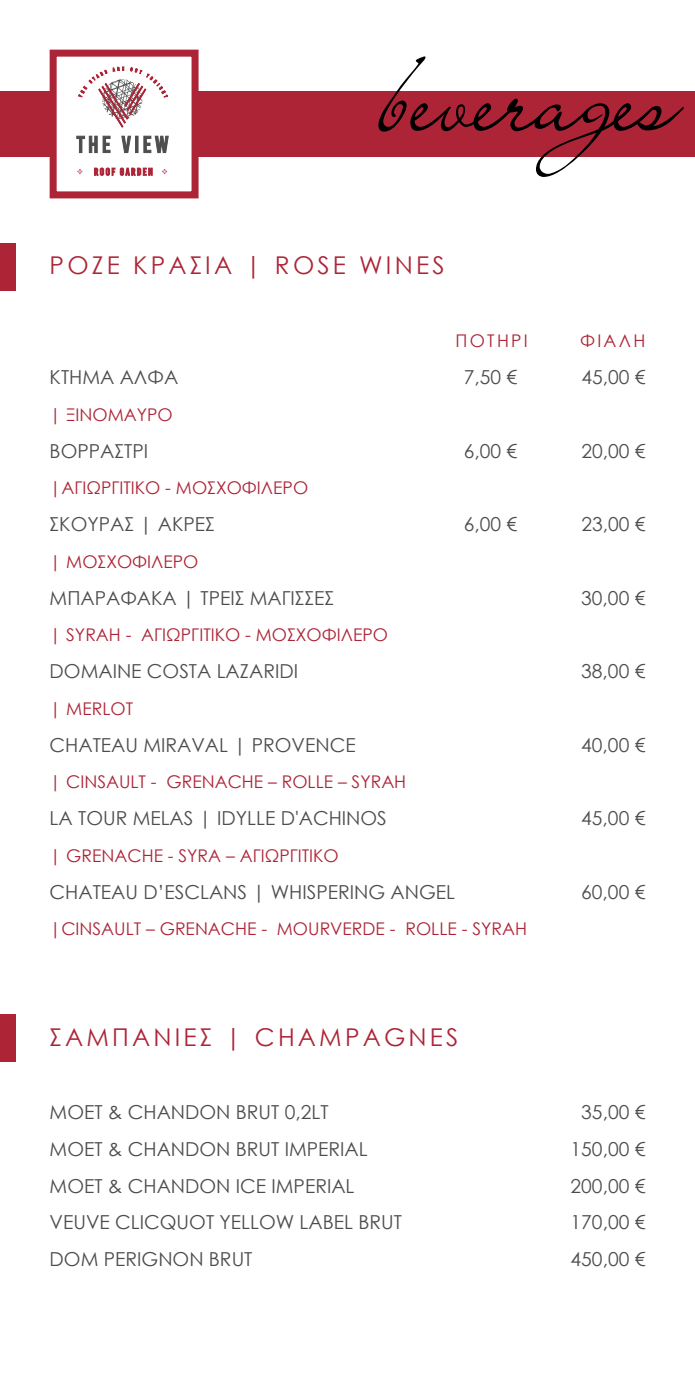
<style>
.page{position:relative;width:695px;height:1389px;background:#fff}
.page>*{position:absolute;margin:0;border:0;box-sizing:border-box;transform-origin:0 0}
.t1{font:128.8px "Lainie Day SH";color:#000;scale:.83 1}
.t2{font:24.5px "Century Gothic";letter-spacing:.13em;color:#ad2436}
.t3{font:19.25px "Century Gothic";color:#4d4d4f}
.t4{font:17.5px "Century Gothic";color:#ad2436}
</style>
<div class="page">
<div style="left:0;top:92px;width:694px;height:65px;background:#ad2436"></div>
<div style="left:53px;top:53px;width:142px;height:142px;background:#fff"></div>
<svg style="left:76px;top:136px;width:21px;height:17px"></svg>
<svg style="left:103px;top:136px;width:7px;height:17px"></svg>
<svg style="left:121px;top:136px;width:10px;height:17px"></svg>
<hr style="left:135px;top:136px;width:3px;height:17px;background:#4d4d4f">
<svg style="left:144px;top:136px;width:24px;height:17px"></svg>
<svg style="left:77px;top:169px;width:6px;height:5px"></svg>
<svg style="left:94px;top:167px;width:58px;height:9px"></svg>
<svg style="left:162px;top:169px;width:5px;height:5px"></svg>
<svg style="left:78px;top:67px;width:89px;height:61px"></svg>
<div style="left:50px;top:50px;width:148px;height:148px;border:7px solid #ad2436"></div>
<div style="left:0;top:243px;width:15px;height:47px;background:#ad2436"></div>
<div style="left:0;top:1014px;width:15px;height:48px;background:#ad2436"></div>
<h1 class="t1" style="left:383px;top:7px;width:359px">beverages</h1>
<p class="t2" style="left:50px;top:248px;width:396px">ΡΟΖΕ ΚΡΑΣΙΑ | ROSE WINES</p>
<p class="t4" style="left:455px;top:329px;width:74px">ΠΟΤΗΡΙ</p>
<p class="t4" style="left:580px;top:329px;width:67px">ΦΙΑΛΗ</p>
<p class="t3" style="left:50px;top:364px;width:130px">ΚΤΗΜΑ ΑΛΦΑ</p>
<p class="t3" style="left:464px;top:364px;width:55px">7,50 €</p>
<p class="t3" style="left:581px;top:364px;width:65px">45,00 €</p>
<p class="t4" style="left:50px;top:402px;width:124px">| ΞΙΝΟΜΑΥΡΟ</p>
<p class="t3" style="left:50px;top:437px;width:100px">ΒΟΡΡΑΣΤΡΙ</p>
<p class="t3" style="left:464px;top:437px;width:55px">6,00 €</p>
<p class="t3" style="left:581px;top:437px;width:65px">20,00 €</p>
<p class="t4" style="left:50px;top:476px;width:260px">|ΑΓΙΩΡΓΙΤΙΚΟ - ΜΟΣΧΟΦΙΛΕΡΟ</p>
<p class="t3" style="left:50px;top:511px;width:167px">ΣΚΟΥΡΑΣ | ΑΚΡΕΣ</p>
<p class="t3" style="left:464px;top:511px;width:55px">6,00 €</p>
<p class="t3" style="left:581px;top:511px;width:65px">23,00 €</p>
<p class="t4" style="left:50px;top:549px;width:150px">| ΜΟΣΧΟΦΙΛΕΡΟ</p>
<p class="t3" style="left:50px;top:584px;width:286px">ΜΠΑΡΑΦΑΚΑ | ΤΡΕΙΣ ΜΑΓΙΣΣΕΣ</p>
<p class="t3" style="left:581px;top:584px;width:65px">30,00 €</p>
<p class="t4" style="left:50px;top:623px;width:340px">| SYRAH - ΑΓΙΩΡΓΙΤΙΚΟ - ΜΟΣΧΟΦΙΛΕΡΟ</p>
<p class="t3" style="left:50px;top:658px;width:250px">DOMAINE COSTA LAZARIDI</p>
<p class="t3" style="left:581px;top:658px;width:65px">38,00 €</p>
<p class="t4" style="left:50px;top:696px;width:85px">| MERLOT</p>
<p class="t3" style="left:50px;top:731px;width:307px">CHATEΑU MIRAVAL | PROVENCE</p>
<p class="t3" style="left:581px;top:731px;width:65px">40,00 €</p>
<p class="t4" style="left:50px;top:770px;width:358px">| CINSAULT - GRENACHE – ROLLE – SYRAH</p>
<p class="t3" style="left:50px;top:805px;width:338px">LA TOUR MELAS | IDYLLE D'ACHINOS</p>
<p class="t3" style="left:581px;top:805px;width:65px">45,00 €</p>
<p class="t4" style="left:50px;top:843px;width:290px">| GRENACHE - SYRA – ΑΓΙΩΡΓΙΤΙΚΟ</p>
<p class="t3" style="left:50px;top:878px;width:407px">CHATEAU D’ESCLANS | WHISPERING ANGEL</p>
<p class="t3" style="left:581px;top:878px;width:65px">60,00 €</p>
<p class="t4" style="left:50px;top:917px;width:478px">|CINSAULT – GRENACHE - MOURVERDE - ROLLE - SYRAH</p>
<p class="t2" style="left:50px;top:1020px;width:410px">ΣΑΜΠΑΝΙΕΣ | CHAMPAGNES</p>
<p class="t3" style="left:50px;top:1099px;width:280px">MOET &amp; CHANDON BRUT 0,2LT</p>
<p class="t3" style="left:581px;top:1099px;width:65px">35,00 €</p>
<p class="t3" style="left:50px;top:1136px;width:319px">MOET &amp; CHANDON BRUT IMPERIAL</p>
<p class="t3" style="left:570px;top:1136px;width:76px">150,00 €</p>
<p class="t3" style="left:50px;top:1172px;width:306px">MOET &amp; CHANDON ICE IMPERIAL</p>
<p class="t3" style="left:570px;top:1172px;width:76px">200,00 €</p>
<p class="t3" style="left:50px;top:1209px;width:354px">VEUVE CLICQUOT YELLOW LABEL BRUT</p>
<p class="t3" style="left:570px;top:1209px;width:76px">170,00 €</p>
<p class="t3" style="left:50px;top:1246px;width:204px">DOM PERIGNON BRUT</p>
<p class="t3" style="left:570px;top:1246px;width:76px">450,00 €</p>
</div>
